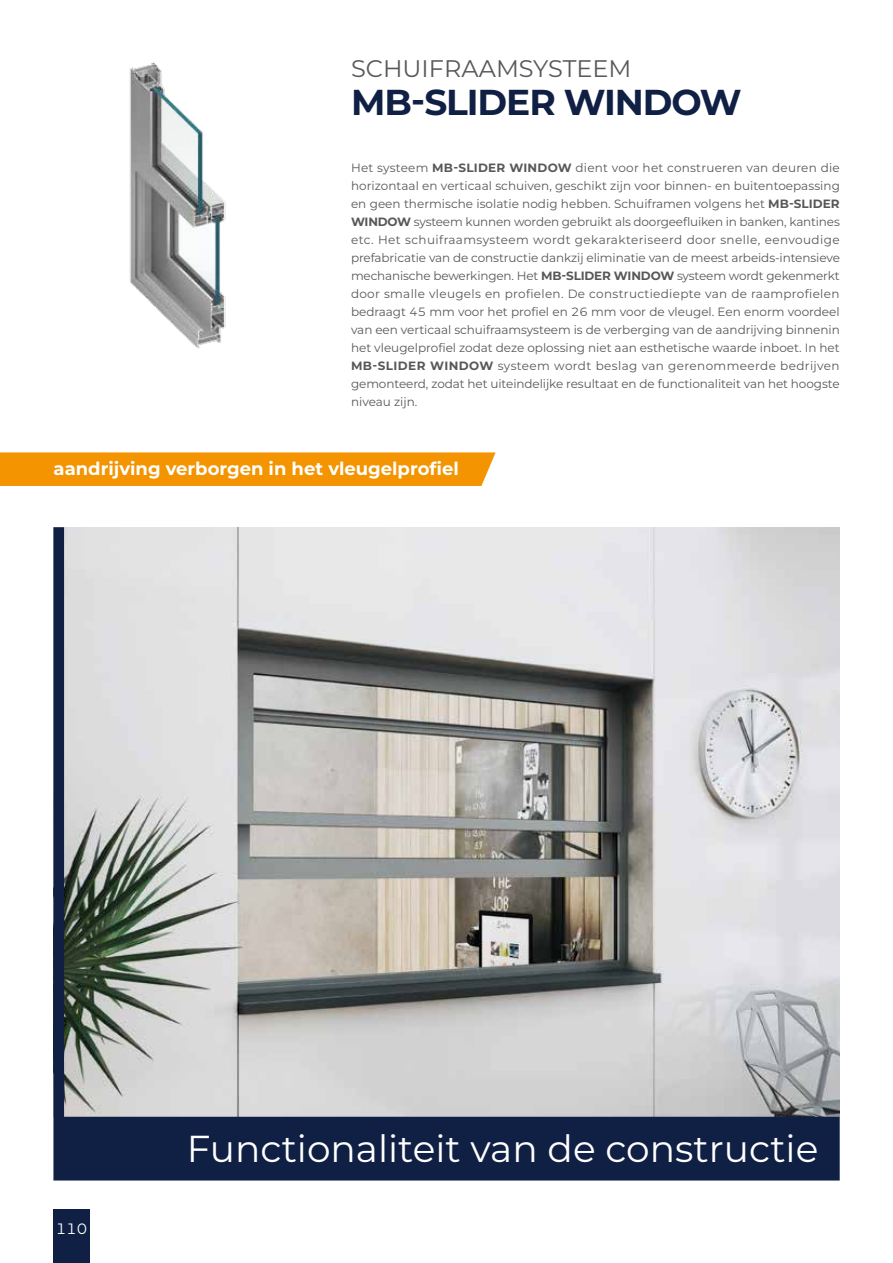
<style>
.page{position:relative;width:893px;height:1263px;background:#fff}
.page>*{position:absolute;margin:0;border:0;box-sizing:border-box;transform-origin:0 0}
.t1{font:37.5px "Montserrat Alu";color:#fff}
.t2{font:700 36px "Montserrat Alu";letter-spacing:-.03em;color:#101f44}
.t3{font:24px "Montserrat Alu";color:#58585a}
.t4{font:700 18px "Montserrat Alu";color:#fff}
.t5{font:15px "Montserrat Alu";color:#fff}
.t6{font:12px/18px "Montserrat Alu";letter-spacing:-.005em;color:#58585a;text-align:justify}
.s1{font-weight:700}
</style>
<div class="page">
<div style="left:53px;top:1209px;width:37px;height:54px;background:#101f44"></div>
<div style="left:0;top:452px;width:496px;height:34px;background:#f39400"></div>
<img style="left:129px;top:62px;width:97px;height:287px">
<svg style="left:53px;top:527px;width:787px;height:653px;background:#abacaf"></svg>
<h3 class="t3" style="left:351px;top:52px;width:282px">SCHUIFRAAMSYSTEEM</h3>
<h2 class="t2" style="left:351px;top:76px;width:392px">MB-SLIDER WINDOW</h2>
<p class="t6" style="left:351px;top:159px;width:490px">Het systeem <span class="s1">MB-SLIDER WINDOW</span> dient voor het construeren van deuren die horizontaal en verticaal schuiven, geschikt zijn voor binnen- en buitentoepassing en geen thermische isolatie nodig hebben. Schuiframen volgens het <span class="s1">MB-SLIDER WINDOW</span> systeem kunnen worden gebruikt als doorgeefluiken in banken, kantines etc. Het schuifraamsysteem wordt gekarakteriseerd door snelle, eenvoudige prefabricatie van de constructie dankzij eliminatie van de meest arbeids-intensieve mechanische bewerkingen. Het <span class="s1">MB-SLIDER WINDOW</span> systeem wordt gekenmerkt door smalle vleugels en profielen. De constructiediepte van de raamprofielen bedraagt 45 mm voor het profiel en 26 mm voor de vleugel. Een enorm voordeel van een verticaal schuifraamsysteem is de verberging van de aandrijving binnenin het vleugelprofiel zodat deze oplossing niet aan esthetische waarde inboet. In het <span class="s1">MB-SLIDER WINDOW</span> systeem wordt beslag van gerenommeerde bedrijven gemonteerd, zodat het uiteindelijke resultaat en de functionaliteit van het hoogste niveau zijn.</p>
<h3 class="t4" style="left:54px;top:456px;width:407px">aandrijving verborgen in het vleugelprofiel</h3>
<p class="t5" style="left:56px;top:1218px;width:33px">110</p>
<h1 class="t1" style="left:187px;top:1123px;width:633px">Functionaliteit van de constructie</h1>
</div>
